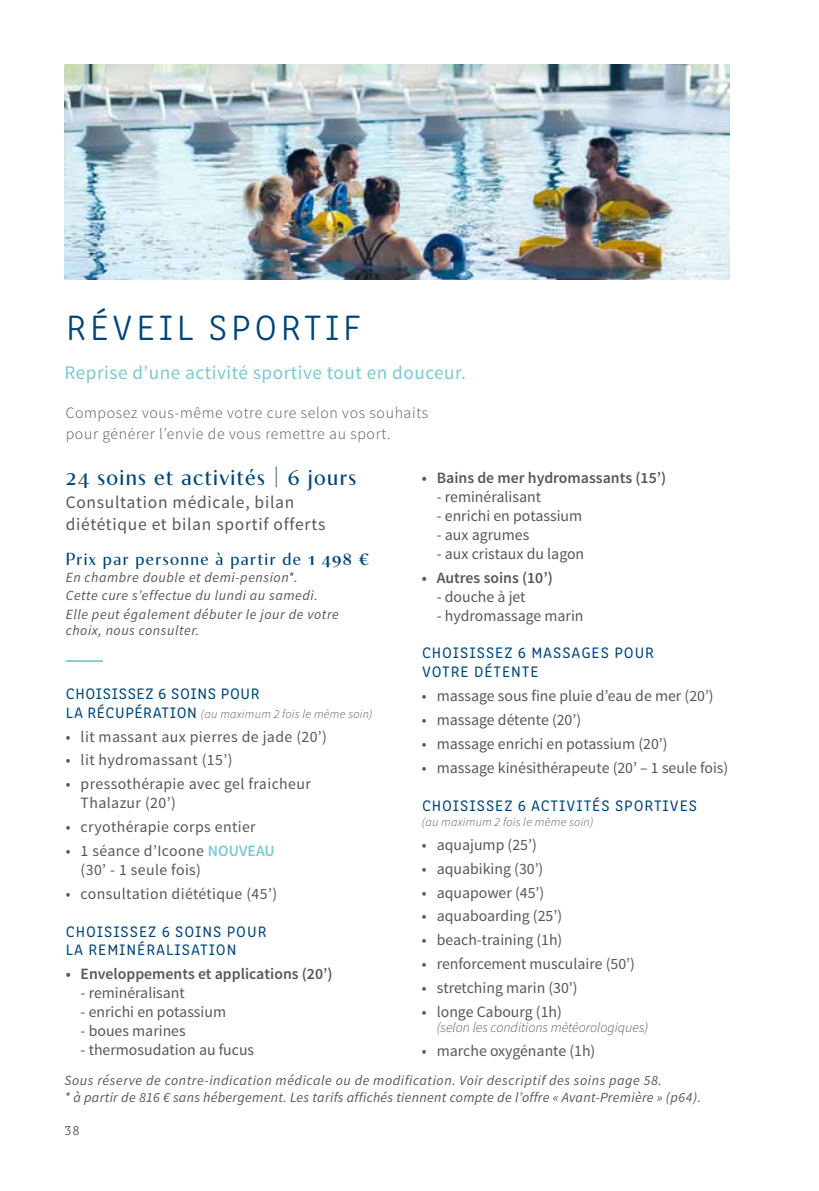
<style>
.page{position:relative;width:819px;height:1191px;background:#fff}
.page>*{position:absolute;margin:0;border:0;box-sizing:border-box;transform-origin:0 0}
.t1{font:300 36.75px "Clone Rounded";letter-spacing:.1em;color:#004577}
.t2{font:22.75px "Contralto Small";letter-spacing:.06em;color:#004577}
.t3{font:19.25px "Source Sans Pro";letter-spacing:.025em;color:#7ac9d2}
.t4{font:17.5px/22.4px "Source Sans Pro";letter-spacing:.04em;color:#575756}
.t5{font:17.5px "Contralto Small";letter-spacing:.08em;color:#004577}
.t6{font:15.75px "Source Sans Pro";color:#575756}
.t7{font:15.75px/18.9px "Source Sans Pro";letter-spacing:.025em;color:#575756}
.t8{font:15.75px/18.9px "Clone Rounded";letter-spacing:.06em;color:#004577}
.t9{font:300 15.75px/21px "Source Sans Pro";letter-spacing:.04em;color:#575756}
.t10{font:600 15.75px "Source Sans Pro";color:#575756}
.t11{font:15.75px "Clone Rounded";letter-spacing:.04em;color:#004577}
.t12{font:italic 14px/18.2px "Source Sans Pro";letter-spacing:.04em;color:#575756}
.t13{font:italic 300 14px "Source Sans Pro";color:#575756}
.t14{font:300 14px "Clone Rounded";color:#575756}
.t15{font:italic 300 12.25px "Source Sans Pro";letter-spacing:.02em;color:#575756}
.s1{font-weight:600}
.s2{font-family:"Clone Rounded";font-weight:400;font-style:normal;font-size:15.75px;color:#004577}
.s3{font-weight:600;color:#7ac9d2}
</style>
<div class="page">
<hr style="left:66px;top:660px;width:37px;height:2px;background:#7ac9d2">
<img style="left:64px;top:64px;width:665px;height:215px">
<h1 class="t1" style="left:66px;top:301px;width:296px">RÉVEIL SPORTIF</h1>
<p class="t3" style="left:64px;top:361px;width:403px">Reprise d’une activité sportive tout en douceur.</p>
<p class="t9" style="left:66px;top:402px;width:364px">Composez vous-même votre cure selon vos souhaits pour générer l’envie de vous remettre au sport.</p>
<h2 class="t2" style="left:66px;top:460px;width:292px">24 soins et activités | 6 jours</h2>
<p class="t4" style="left:66px;top:491px;width:261px">Consultation médicale, bilan diététique et bilan sportif offerts</p>
<p class="t5" style="left:66px;top:545px;width:305px">Prix par personne à partir de <span class="s1">1 498 €</span></p>
<p class="t12" style="left:66px;top:568px;width:275px">En chambre double et demi-pension*.<br>Cette cure s’effectue du lundi au samedi.<br>Elle peut également débuter le jour de votre</p>
<p class="t12" style="left:66px;top:621px;width:135px">choix, nous consulter.</p>
<p class="t10" style="left:422px;top:468px;width:246px">• Bains de mer hydromassants (15’)</p>
<p class="t6" style="left:437px;top:487px;width:106px">- reminéralisant</p>
<p class="t6" style="left:437px;top:506px;width:147px">- enrichi en potassium</p>
<p class="t6" style="left:437px;top:525px;width:94px">- aux agrumes</p>
<p class="t6" style="left:437px;top:544px;width:149px">- aux cristaux du lagon</p>
<p class="t10" style="left:422px;top:567px;width:132px">• Autres soins (10’)</p>
<p class="t6" style="left:437px;top:586px;width:90px">- douche à jet</p>
<p class="t6" style="left:437px;top:605px;width:148px">- hydromassage marin</p>
<p class="t8" style="left:422px;top:642px;width:233px">CHOISISSEZ 6 MASSAGES POUR<br>VOTRE DÉTENTE</p>
<p class="t6" style="left:422px;top:686px;width:293px">• massage sous fine pluie d’eau de mer (20’)</p>
<p class="t6" style="left:422px;top:710px;width:161px">• massage détente (20’)</p>
<p class="t6" style="left:422px;top:734px;width:247px">• massage enrichi en potassium (20’)</p>
<p class="t6" style="left:422px;top:757px;width:308px">• massage kinésithérapeute (20’ – 1 seule fois)</p>
<p class="t8" style="left:422px;top:794px;width:276px">CHOISISSEZ 6 ACTIVITÉS SPORTIVES</p>
<p class="t15" style="left:422px;top:814px;width:173px">(au maximum 2 fois le même soin)</p>
<p class="t6" style="left:422px;top:835px;width:116px">• aquajump (25’)</p>
<p class="t6" style="left:422px;top:858px;width:123px">• aquabiking (30’)</p>
<p class="t6" style="left:422px;top:882px;width:124px">• aquapower (45’)</p>
<p class="t6" style="left:422px;top:906px;width:142px">• aquaboarding (25’)</p>
<p class="t6" style="left:422px;top:930px;width:142px">• beach-training (1h)</p>
<p class="t6" style="left:422px;top:954px;width:214px">• renforcement musculaire (50’)</p>
<p class="t6" style="left:422px;top:978px;width:157px">• stretching marin (30’)</p>
<p class="t6" style="left:422px;top:1002px;width:141px">• longe Cabourg (1h)</p>
<p class="t13" style="left:437px;top:1019px;width:213px">(selon les conditions météorologiques)</p>
<p class="t6" style="left:422px;top:1041px;width:175px">• marche oxygénante (1h)</p>
<p class="t12" style="left:64px;top:1071px;width:638px;line-height:16.8px">Sous réserve de contre-indication médicale ou de modification. Voir descriptif des soins page 58.<br>* à partir de 816 € sans hébergement. Les tarifs affichés tiennent compte de l’offre « Avant-Première » (p64).</p>
<p class="t14" style="left:64px;top:1120px;width:17px">38</p>
<p class="t11" style="left:66px;top:682px;width:195px">CHOISISSEZ 6 SOINS POUR</p>
<p class="t15" style="left:66px;top:706px;width:308px"><span class="s2">LA RÉCUPÉRATION</span> (au maximum 2 fois le même soin)</p>
<p class="t7" style="left:66px;top:727px;width:263px">• lit massant aux pierres de jade (20’)</p>
<p class="t7" style="left:66px;top:751px;width:168px">• lit hydromassant (15’)</p>
<p class="t7" style="left:81px;top:775px;width:232px;text-indent:-15px">• pressothérapie avec gel fraicheur<br>Thalazur (20’)</p>
<p class="t7" style="left:66px;top:817px;width:191px">• cryothérapie corps entier</p>
<p class="t7" style="left:81px;top:841px;width:196px;text-indent:-15px">• 1 séance d’Icoone <span class="s3">NOUVEAU </span>(30’ - 1 seule fois)</p>
<p class="t7" style="left:66px;top:884px;width:213px">• consultation diététique (45’)</p>
<p class="t8" style="left:66px;top:920px;width:202px">CHOISISSEZ 6 SOINS POUR<br>LA REMINÉRALISATION</p>
<p class="t10" style="left:66px;top:964px;width:268px">• Enveloppements et applications (20’)</p>
<p class="t6" style="left:81px;top:983px;width:106px">- reminéralisant</p>
<p class="t6" style="left:81px;top:1002px;width:147px">- enrichi en potassium</p>
<p class="t6" style="left:81px;top:1021px;width:107px">- boues marines</p>
<p class="t6" style="left:81px;top:1040px;width:175px">- thermosudation au fucus</p>
</div>
